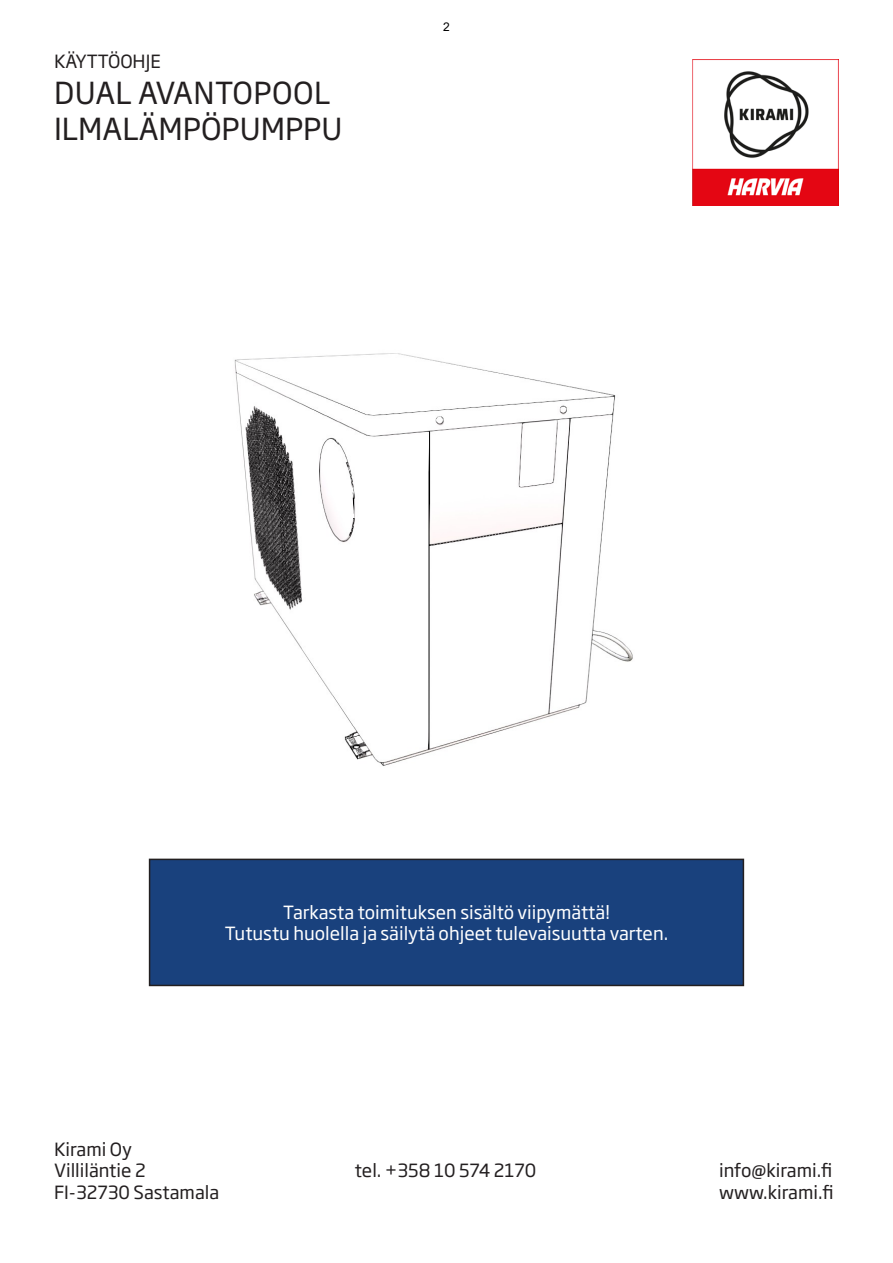
<style>
.page{position:relative;width:893px;height:1263px;background:#fff}
.page>*{position:absolute;margin:0;border:0;box-sizing:border-box;transform-origin:0 0}
.t1{font:30px "Soho Gothic Pro";color:#231f20}
.t2{font:18px "Soho Gothic Pro";color:#231f20}
.Default{font:18px "Soho Gothic Pro";color:#fff}
.t3{font:12px "Arial";color:#000}
</style>
<div class="page">
<img style="left:234px;top:353px;width:399px;height:413px">
<img style="left:693px;top:60px;width:146px;height:145px">
<div style="left:150px;top:859px;width:593px;height:126px;background:#19417d"></div>
<div style="left:149px;top:859px;width:595px;height:127px;border:2px solid #231f20"></div>
<p class="t2" style="left:54px;top:48px;width:108px">KÄYTTÖOHJE</p>
<p class="t1" style="left:54px;top:70px;width:278px">DUAL AVANTOPOOL</p>
<p class="t1" style="left:54px;top:106px;width:290px">ILMALÄMPÖPUMPPU</p>
<p class="t3" style="left:443px;top:19px;width:8px">2</p>
<p class="Default" style="left:283px;top:898px;width:328px">Tarkasta toimituksen sisältö viipymättä!</p>
<p class="Default" style="left:225px;top:920px;width:445px">Tutustu huolella ja säilytä ohjeet tulevaisuutta varten.</p>
<p class="t2" style="left:54px;top:1135px;width:79px">Kirami Oy</p>
<p class="t2" style="left:54px;top:1157px;width:93px">Villiläntie 2</p>
<p class="t2" style="left:355px;top:1157px;width:183px">tel. +358 10 574 2170</p>
<p class="t2" style="left:719px;top:1157px;width:115px">info@kirami.fi</p>
<p class="t2" style="left:54px;top:1178px;width:167px">FI-32730 Sastamala</p>
<p class="t2" style="left:719px;top:1178px;width:116px">www.kirami.fi</p>
</div>
